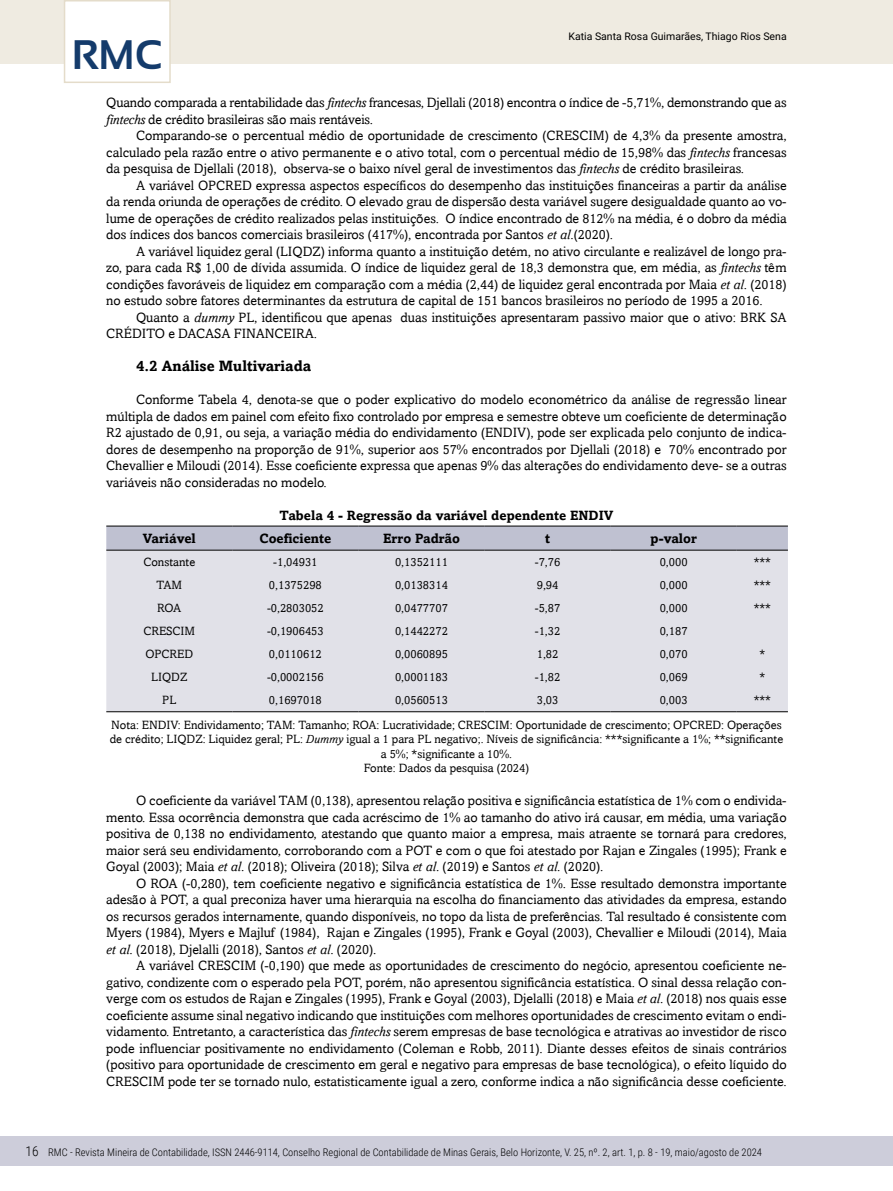
<style>
.page{position:relative;width:893px;height:1191px;background:#fff}
.page>*{position:absolute;margin:0;border:0;box-sizing:border-box;transform-origin:0 0}
.t1{font:700 41.25px "Sansation";color:#143b6b}
.t2{font:700 15px "Amasis";color:#000}
.t3{font:13.5px/16.5px "Amasis";color:#000;text-align:justify}
.t4{font:700 13.5px "Amasis";color:#000}
.t5{font:12px/14.4px "Amasis";color:#000}
.t6{font:300 10.5px "Roboto Condensed";color:#000}
.t7{font:10.5px "Roboto";color:#000}
.s1{font-style:italic}
.s2{font-size:13.5px}
</style>
<div class="page">
<div style="left:0;top:1135px;width:893px;height:30px;background:#cdcdda"></div>
<div style="left:0;top:0;width:893px;height:64px;background:#efebe1"></div>
<div style="left:64px;top:0;width:107px;height:83px;background:#fff;border:2px solid #e4dcca"></div>
<div style="left:106px;top:527px;width:682px;height:23px;background:#bfc1d1"></div>
<div style="left:106px;top:551px;width:682px;height:160px;background:#e1e1e8"></div>
<hr style="left:232px;top:526px;width:126px;height:1px;background:#000">
<hr style="left:358px;top:526px;width:127px;height:1px;background:#000">
<hr style="left:485px;top:526px;width:126px;height:1px;background:#000">
<hr style="left:611px;top:526px;width:126px;height:1px;background:#000">
<hr style="left:737px;top:526px;width:51px;height:1px;background:#000">
<hr style="left:106px;top:526px;width:126px;height:1px;background:#000">
<hr style="left:106px;top:550px;width:126px;height:1px;background:#000">
<hr style="left:232px;top:550px;width:126px;height:1px;background:#000">
<hr style="left:358px;top:550px;width:127px;height:1px;background:#000">
<hr style="left:485px;top:550px;width:126px;height:1px;background:#000">
<hr style="left:611px;top:550px;width:126px;height:1px;background:#000">
<hr style="left:737px;top:550px;width:51px;height:1px;background:#000">
<hr style="left:106px;top:711px;width:126px;height:1px;background:#000">
<hr style="left:232px;top:711px;width:126px;height:1px;background:#000">
<hr style="left:358px;top:711px;width:127px;height:1px;background:#000">
<hr style="left:485px;top:711px;width:126px;height:1px;background:#000">
<hr style="left:611px;top:711px;width:126px;height:1px;background:#000">
<hr style="left:737px;top:711px;width:51px;height:1px;background:#000">
<h1 class="t1" style="left:72px;top:32px;width:92px">RMC</h1>
<p class="t7" style="left:568px;top:29px;width:220px">Katia Santa Rosa Guimarães, Thiago Rios Sena</p>
<p class="t3" style="left:106px;top:94px;width:682px">Quando comparada a rentabilidade das <span class="s1">fintechs</span> francesas, Djellali (2018) encontra o índice de -5,71%, demonstrando que as <span class="s1">fintechs</span> de crédito brasileiras são mais rentáveis.</p>
<p class="t3" style="left:106px;top:127px;width:682px;text-indent:30px">Comparando-se o percentual médio de oportunidade de crescimento (CRESCIM) de 4,3% da presente amostra, calculado pela razão entre o ativo permanente e o ativo total, com o percentual médio de 15,98% das <span class="s1">fintechs</span> francesas da pesquisa de Djellali (2018), observa-se o baixo nível geral de investimentos das <span class="s1">fintechs</span> de crédito brasileiras.</p>
<p class="t3" style="left:106px;top:177px;width:682px;text-indent:30px">A variável OPCRED expressa aspectos específicos do desempenho das instituições financeiras a partir da análise da renda oriunda de operações de crédito. O elevado grau de dispersão desta variável sugere desigualdade quanto ao vo&shy;lume de operações de crédito realizados pelas instituições. O índice encontrado de 812% na média, é o dobro da média dos índices dos bancos comerciais brasileiros (417%), encontrada por Santos <span class="s1">et al</span>.(2020).</p>
<p class="t3" style="left:106px;top:243px;width:682px;text-indent:30px">A variável liquidez geral (LIQDZ) informa quanto a instituição detém, no ativo circulante e realizável de longo pra&shy;zo, para cada R$ 1,00 de dívida assumida. O índice de liquidez geral de 18,3 demonstra que, em média, as <span class="s1">fintechs</span> têm condições favoráveis de liquidez em comparação com a média (2,44) de liquidez geral encontrada por Maia <span class="s1">et al</span>. (2018) no estudo sobre fatores determinantes da estrutura de capital de 151 bancos brasileiros no período de 1995 a 2016.</p>
<p class="t3" style="left:106px;top:309px;width:682px;text-indent:30px">Quanto a <span class="s1">dummy</span> PL, identificou que apenas duas instituições apresentaram passivo maior que o ativo: BRK SA<br>CRÉDITO e DACASA FINANCEIRA.</p>
<p class="t2" style="left:136px;top:357px;width:177px">4.2 Análise Multivariada</p>
<p class="t3" style="left:106px;top:391px;width:682px;text-indent:30px">Conforme Tabela 4, denota-se que o poder explicativo do modelo econométrico da análise de regressão linear múltipla de dados em painel com efeito fixo controlado por empresa e semestre obteve um coeficiente de determinação R2 ajustado de 0,91, ou seja, a variação média do endividamento (ENDIV), pode ser explicada pelo conjunto de indica&shy;dores de desempenho na proporção de 91%, superior aos 57% encontrados por Djellali (2018) e 70% encontrado por Chevallier e Miloudi (2014). Esse coeficiente expressa que apenas 9% das alterações do endividamento deve- se a outras variáveis não consideradas no modelo.</p>
<p class="t4" style="left:280px;top:507px;width:335px">Tabela 4 - Regressão da variável dependente ENDIV</p>
<p class="t4" style="left:143px;top:530px;width:54px">Variável</p>
<p class="t4" style="left:259px;top:530px;width:74px">Coeficiente</p>
<p class="t4" style="left:383px;top:530px;width:78px">Erro Padrão</p>
<p class="t4" style="left:545px;top:530px;width:7px">t</p>
<p class="t4" style="left:651px;top:530px;width:48px">p-valor</p>
<p class="t5" style="left:143px;top:554px;width:53px">Constante</p>
<p class="t5" style="left:273px;top:554px;width:46px">-1,04931</p>
<p class="t5" style="left:395px;top:554px;width:54px">0,1352111</p>
<p class="t5" style="left:535px;top:554px;width:27px">-7,76</p>
<p class="t5" style="left:660px;top:554px;width:29px">0,000</p>
<p class="t5" style="left:754px;top:554px;width:19px">***</p>
<p class="t5" style="left:156px;top:577px;width:27px">TAM</p>
<p class="t5" style="left:269px;top:577px;width:54px">0,1375298</p>
<p class="t5" style="left:395px;top:577px;width:54px">0,0138314</p>
<p class="t5" style="left:537px;top:577px;width:23px">9,94</p>
<p class="t5" style="left:660px;top:577px;width:29px">0,000</p>
<p class="t5" style="left:754px;top:577px;width:19px">***</p>
<p class="t5" style="left:157px;top:600px;width:26px">ROA</p>
<p class="t5" style="left:267px;top:600px;width:58px">-0,2803052</p>
<p class="t5" style="left:395px;top:600px;width:54px">0,0477707</p>
<p class="t5" style="left:535px;top:600px;width:27px">-5,87</p>
<p class="t5" style="left:660px;top:600px;width:29px">0,000</p>
<p class="t5" style="left:754px;top:600px;width:19px">***</p>
<p class="t5" style="left:143px;top:624px;width:53px">CRESCIM</p>
<p class="t5" style="left:267px;top:624px;width:58px">-0,1906453</p>
<p class="t5" style="left:395px;top:624px;width:54px">0,1442272</p>
<p class="t5" style="left:535px;top:624px;width:27px">-1,32</p>
<p class="t5" style="left:660px;top:624px;width:29px">0,187</p>
<p class="t5" style="left:145px;top:647px;width:49px">OPCRED</p>
<p class="t5" style="left:269px;top:647px;width:54px">0,0110612</p>
<p class="t5" style="left:395px;top:647px;width:54px">0,0060895</p>
<p class="t5" style="left:537px;top:647px;width:23px">1,82</p>
<p class="t5" style="left:660px;top:647px;width:29px">0,070</p>
<p class="t5" style="left:759px;top:647px;width:7px">*</p>
<p class="t5" style="left:151px;top:670px;width:38px">LIQDZ</p>
<p class="t5" style="left:267px;top:670px;width:58px">-0,0002156</p>
<p class="t5" style="left:395px;top:670px;width:54px">0,0001183</p>
<p class="t5" style="left:535px;top:670px;width:27px">-1,82</p>
<p class="t5" style="left:660px;top:670px;width:29px">0,069</p>
<p class="t5" style="left:759px;top:670px;width:7px">*</p>
<p class="t5" style="left:162px;top:693px;width:16px">PL</p>
<p class="t5" style="left:269px;top:693px;width:54px">0,1697018</p>
<p class="t5" style="left:395px;top:693px;width:54px">0,0560513</p>
<p class="t5" style="left:537px;top:693px;width:23px">3,03</p>
<p class="t5" style="left:660px;top:693px;width:29px">0,003</p>
<p class="t5" style="left:111px;top:688px;width:672px;line-height:24.6px;text-indent:642px">***<br>Nota: ENDIV: Endividamento; TAM: Tamanho; ROA: Lucratividade; CRESCIM: Oportunidade de crescimento; OPCRED: Operações</p>
<p class="t5" style="left:110px;top:732px;width:675px;text-align:center">de crédito; LIQDZ: Liquidez geral; PL: <span class="s1">Dummy</span> igual a 1 para PL negativo;. Níveis de significância: ***significante a 1%; **significante a 5%; *significante a 10%.<br>Fonte: Dados da pesquisa (2024)</p>
<p class="t3" style="left:106px;top:792px;width:682px;text-indent:30px">O coeficiente da variável TAM (0,138), apresentou relação positiva e significância estatística de 1% com o endivida&shy;mento. Essa ocorrência demonstra que cada acréscimo de 1% ao tamanho do ativo irá causar, em média, uma variação positiva de 0,138 no endividamento, atestando que quanto maior a empresa, mais atraente se tornará para credores, maior será seu endividamento, corroborando com a POT e com o que foi atestado por Rajan e Zingales (1995); Frank e Goyal (2003); Maia <span class="s1">et al</span>. (2018); Oliveira (2018); Silva <span class="s1">et al</span>. (2019) e Santos <span class="s1">et al</span>. (2020).</p>
<p class="t3" style="left:106px;top:875px;width:682px;text-indent:30px">O ROA (-0,280), tem coeficiente negativo e significância estatística de 1%. Esse resultado demonstra importante adesão à POT, a qual preconiza haver uma hierarquia na escolha do financiamento das atividades da empresa, estando os recursos gerados internamente, quando disponíveis, no topo da lista de preferências. Tal resultado é consistente com Myers (1984), Myers e Majluf (1984), Rajan e Zingales (1995), Frank e Goyal (2003), Chevallier e Miloudi (2014), Maia <span class="s1">et al</span>. (2018), Djelalli (2018), Santos <span class="s1">et al</span>. (2020).</p>
<p class="t3" style="left:106px;top:957px;width:682px;text-indent:30px">A variável CRESCIM (-0,190) que mede as oportunidades de crescimento do negócio, apresentou coeficiente ne&shy;gativo, condizente com o esperado pela POT, porém, não apresentou significância estatística. O sinal dessa relação con&shy;verge com os estudos de Rajan e Zingales (1995), Frank e Goyal (2003), Djelalli (2018) e Maia <span class="s1">et al</span>. (2018) nos quais esse coeficiente assume sinal negativo indicando que instituições com melhores oportunidades de crescimento evitam o endi&shy;vidamento. Entretanto, a característica das <span class="s1">fintechs</span> serem empresas de base tecnológica e atrativas ao investidor de risco pode influenciar positivamente no endividamento (Coleman e Robb, 2011). Diante desses efeitos de sinais contrários (positivo para oportunidade de crescimento em geral e negativo para empresas de base tecnológica), o efeito líquido do CRESCIM pode ter se tornado nulo, estatisticamente igual a zero, conforme indica a não significância desse coeficiente.</p>
<p class="t6" style="left:26px;top:1145px;width:738px"><span class="s2">16</span> RMC - Revista Mineira de Contabilidade, ISSN 2446-9114, Conselho Regional de Contabilidade de Minas Gerais, Belo Horizonte, V. 25, nº. 2, art. 1, p. 8 - 19, maio/agosto de 2024</p>
</div>
